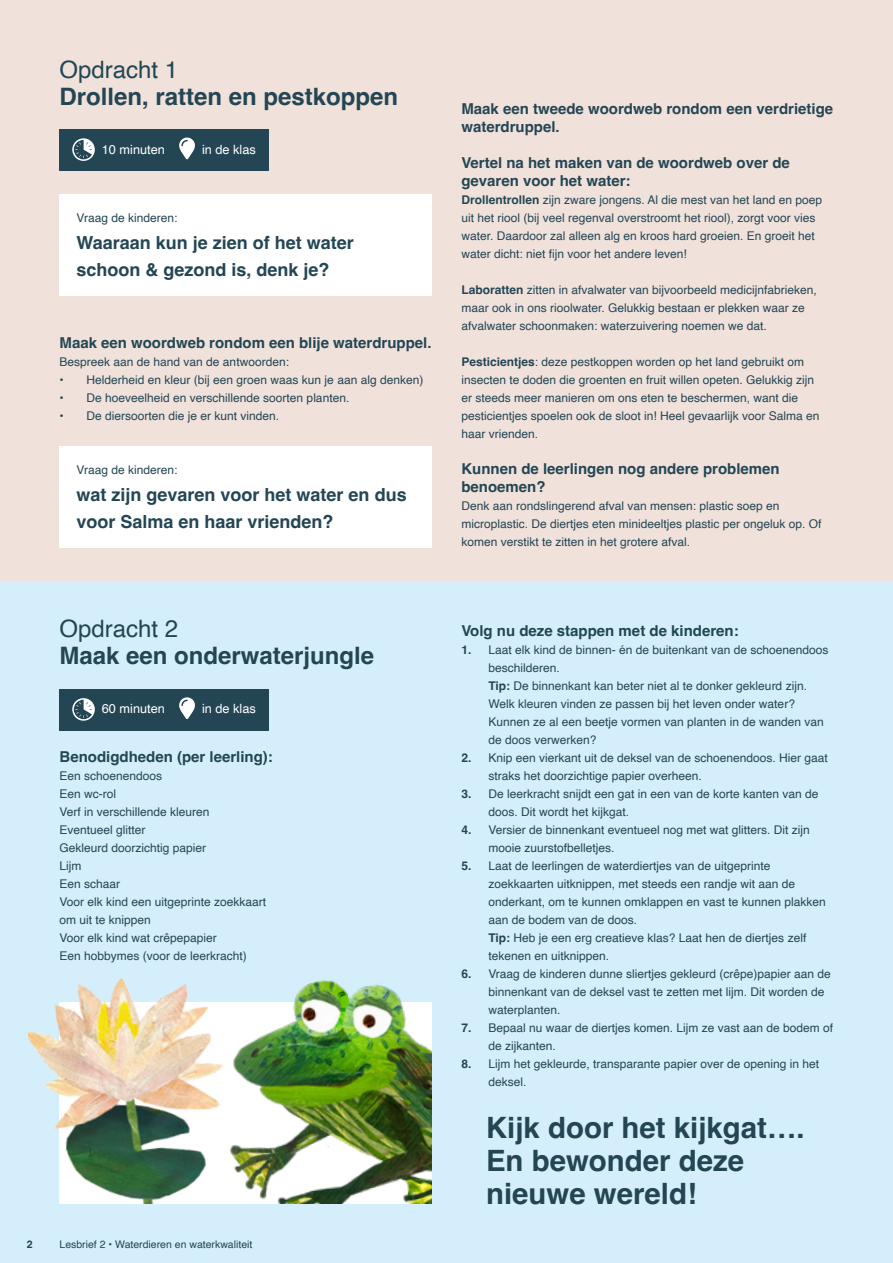
<style>
.page{position:relative;width:893px;height:1263px;background:#fff}
.page>*{position:absolute;margin:0;border:0;box-sizing:border-box;transform-origin:0 0}
.Kop_Nieuw{font:700 29.4px/33px "Helvetica";color:#244654}
.Kop_Nieuw-2{font:700 24px "Helvetica";color:#244654}
.Kop_Nieuw-3{font:24px "Helvetica";color:#244654}
.Kop_Nieuw-4{font:700 18px/27px "Helvetica";color:#244654}
.Tussenkop_1{font:700 15px/18px "Helvetica";color:#244654}
.Bullets{font:700 15px "Helvetica";color:#244654}
.Kop{font:12.75px "Helvetica";color:#fff}
.Bodytekst{font:12px/18px "Helvetica";color:#244654}
.Bullets-2{font:12px/18px "Helvetica";color:#244654}
.Kop-2{font:10.5px "Helvetica";color:#244654}
.Kop-3{font:700 10.5px "Helvetica";color:#244654}
.s1{font-weight:700}
</style>
<div class="page">
<div style="left:0;top:560px;width:892px;height:703px;background:#d4effb"></div>
<div style="left:0;top:0;width:893px;height:582px;background:#f0e2db"></div>
<div style="left:60px;top:129px;width:209px;height:42px;background:#244654"></div>
<svg style="left:72px;top:138px;width:23px;height:23px"></svg>
<svg style="left:179px;top:138px;width:16px;height:22px"></svg>
<div style="left:60px;top:194px;width:372px;height:101px;background:#fff"></div>
<div style="left:60px;top:447px;width:372px;height:101px;background:#fff"></div>
<div style="left:60px;top:689px;width:209px;height:41px;background:#244654"></div>
<svg style="left:72px;top:698px;width:23px;height:23px"></svg>
<svg style="left:179px;top:697px;width:16px;height:22px"></svg>
<img style="left:28px;top:978px;width:215px;height:226px">
<img style="left:199px;top:978px;width:233px;height:225px">
<p class="Kop_Nieuw-3" style="left:60px;top:51px;width:120px">Opdracht 1</p>
<p class="Kop_Nieuw-2" style="left:60px;top:81px;width:340px">Drollen, ratten en pestkoppen</p>
<p class="Kop" style="left:102px;top:139px;width:65px">10 minuten</p>
<p class="Kop" style="left:202px;top:139px;width:55px">in de klas</p>
<p class="Bodytekst" style="left:77px;top:209px;width:102px">Vraag de kinderen:</p>
<p class="Kop_Nieuw-4" style="left:77px;top:231px;width:279px">Waaraan kun je zien of het water schoon &amp; gezond is, denk je?</p>
<p class="Tussenkop_1" style="left:60px;top:335px;width:374px">Maak een woordweb rondom een blije waterdruppel.</p>
<p class="Bodytekst" style="left:60px;top:353px;width:231px">Bespreek aan de hand van de antwoorden:</p>
<p class="Bodytekst" style="left:60px;top:371px;width:365px">• Helderheid en kleur (bij een groen waas kun je aan alg denken)</p>
<p class="Bodytekst" style="left:60px;top:389px;width:291px">• De hoeveelheid en verschillende soorten planten.</p>
<p class="Bodytekst" style="left:60px;top:407px;width:221px">• De diersoorten die je er kunt vinden.</p>
<p class="Bodytekst" style="left:77px;top:461px;width:102px">Vraag de kinderen:</p>
<p class="Kop_Nieuw-4" style="left:77px;top:483px;width:332px">wat zijn gevaren voor het water en dus voor Salma en haar vrienden?</p>
<p class="Kop_Nieuw-3" style="left:60px;top:610px;width:120px">Opdracht 2</p>
<p class="Kop_Nieuw-2" style="left:60px;top:641px;width:316px">Maak een onderwaterjungle</p>
<p class="Kop" style="left:102px;top:699px;width:65px">60 minuten</p>
<p class="Kop" style="left:202px;top:699px;width:55px">in de klas</p>
<p class="Tussenkop_1" style="left:60px;top:749px;width:215px">Benodigdheden (per leerling):</p>
<p class="Bullets-2" style="left:60px;top:767px;width:104px">Een schoenendoos</p>
<p class="Bullets-2" style="left:60px;top:785px;width:58px">Een wc-rol</p>
<p class="Bullets-2" style="left:60px;top:803px;width:152px">Verf in verschillende kleuren</p>
<p class="Bullets-2" style="left:60px;top:821px;width:88px">Eventueel glitter</p>
<p class="Bullets-2" style="left:60px;top:839px;width:148px">Gekleurd doorzichtig papier</p>
<p class="Bullets-2" style="left:60px;top:857px;width:23px">Lijm</p>
<p class="Bullets-2" style="left:60px;top:875px;width:62px">Een schaar</p>
<p class="Bullets-2" style="left:60px;top:893px;width:208px">Voor elk kind een uitgeprinte zoekkaart om uit te knippen</p>
<p class="Bullets-2" style="left:60px;top:929px;width:159px">Voor elk kind wat crêpepapier</p>
<p class="Bullets-2" style="left:60px;top:947px;width:189px">Een hobbymes (voor de leerkracht)</p>
<p class="Kop-3" style="left:27px;top:1237px;width:7px">2</p>
<p class="Kop-2" style="left:60px;top:1236px;width:194px">Lesbrief 2 • Waterdieren en waterkwaliteit</p>
<p class="Tussenkop_1" style="left:461px;top:101px;width:373px">Maak een tweede woordweb rondom een verdrietige waterdruppel.</p>
<p class="Tussenkop_1" style="left:461px;top:155px;width:330px">Vertel na het maken van de woordweb over de gevaren voor het water:</p>
<p class="Bodytekst" style="left:461px;top:191px;width:362px"><span class="s1">Drollentrollen</span> zijn zware jongens. Al die mest van het land en poep uit het riool (bij veel regenval overstroomt het riool), zorgt voor vies water. Daardoor zal alleen alg en kroos hard groeien. En groeit het water dicht: niet fijn voor het andere leven!</p>
<p class="Bodytekst" style="left:461px;top:281px;width:357px"><span class="s1">Laboratten</span> zitten in afvalwater van bijvoorbeeld medicijnfabrieken, maar ook in ons rioolwater. Gelukkig bestaan er plekken waar ze afvalwater schoonmaken: waterzuivering noemen we dat.</p>
<p class="Bodytekst" style="left:461px;top:353px;width:360px"><span class="s1">Pesticientjes</span>: deze pestkoppen worden op het land gebruikt om insecten te doden die groenten en fruit willen opeten. Gelukkig zijn er steeds meer manieren om ons eten te beschermen, want die pesticientjes spoelen ook de sloot in! Heel gevaarlijk voor Salma en haar vrienden.</p>
<p class="Tussenkop_1" style="left:461px;top:461px;width:320px">Kunnen de leerlingen nog andere problemen benoemen?</p>
<p class="Bodytekst" style="left:461px;top:497px;width:362px">Denk aan rondslingerend afval van mensen: plastic soep en microplastic. De diertjes eten minideeltjes plastic per ongeluk op. Of komen verstikt te zitten in het grotere afval.</p>
<p class="Bullets" style="left:461px;top:621px;width:279px">Volg nu deze stappen met de kinderen:</p>
<p class="Bodytekst" style="left:488px;top:641px;width:342px;text-indent:-27px"><span class="s1">1.</span> Laat elk kind de binnen- én de buitenkant van de schoenendoos beschilderen.<br><span class="s1">Tip:</span> De binnenkant kan beter niet al te donker gekleurd zijn.<br>Welk kleuren vinden ze passen bij het leven onder water?<br>Kunnen ze al een beetje vormen van planten in de wanden van de doos verwerken?</p>
<p class="Bodytekst" style="left:488px;top:749px;width:341px;text-indent:-27px"><span class="s1">2.</span> Knip een vierkant uit de deksel van de schoenendoos. Hier gaat straks het doorzichtige papier overheen.</p>
<p class="Bodytekst" style="left:488px;top:785px;width:332px;text-indent:-27px"><span class="s1">3.</span> De leerkracht snijdt een gat in een van de korte kanten van de doos. Dit wordt het kijkgat.</p>
<p class="Bodytekst" style="left:488px;top:821px;width:323px;text-indent:-27px"><span class="s1">4.</span> Versier de binnenkant eventueel nog met wat glitters. Dit zijn mooie zuurstofbelletjes.</p>
<p class="Bodytekst" style="left:488px;top:857px;width:339px;text-indent:-27px"><span class="s1">5.</span> Laat de leerlingen de waterdiertjes van de uitgeprinte zoekkaarten uitknippen, met steeds een randje wit aan de onderkant, om te kunnen omklappen en vast te kunnen plakken aan de bodem van de doos.<br><span class="s1">Tip:</span> Heb je een erg creatieve klas? Laat hen de diertjes zelf tekenen en uitknippen.</p>
<p class="Bodytekst" style="left:488px;top:965px;width:344px;text-indent:-27px"><span class="s1">6.</span> Vraag de kinderen dunne sliertjes gekleurd (crêpe)papier aan de binnenkant van de deksel vast te zetten met lijm. Dit worden de waterplanten.</p>
<p class="Bodytekst" style="left:488px;top:1019px;width:346px;text-indent:-27px"><span class="s1">7.</span> Bepaal nu waar de diertjes komen. Lijm ze vast aan de bodem of de zijkanten.</p>
<p class="Bodytekst" style="left:488px;top:1055px;width:332px;text-indent:-27px"><span class="s1">8.</span> Lijm het gekleurde, transparante papier over de opening in het deksel.</p>
<p class="Kop_Nieuw" style="left:486px;top:1114px;width:320px">Kijk door het kijkgat….</p>
<p class="Kop_Nieuw" style="left:486px;top:1147px;width:260px">En bewonder deze nieuwe wereld!</p>
</div>
